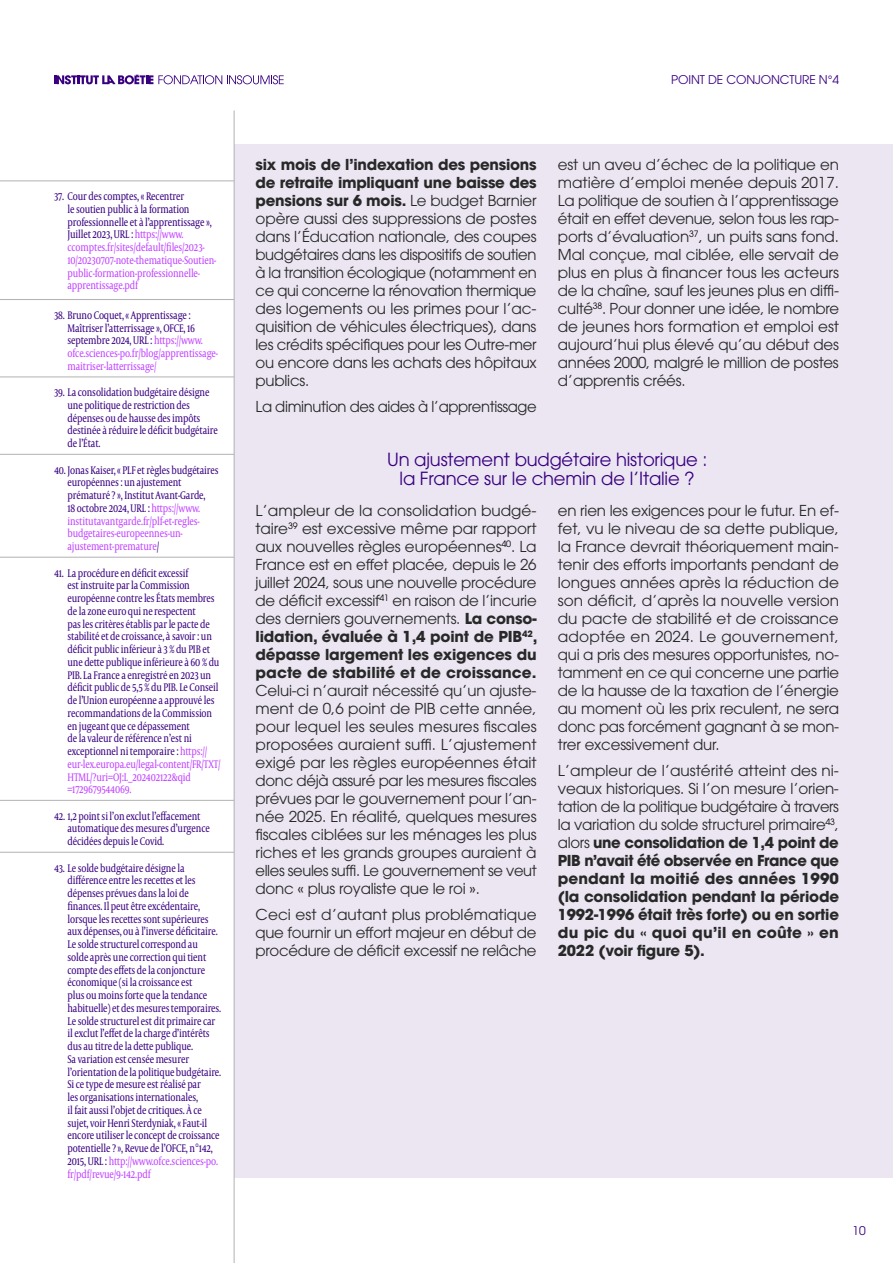
<style>
.page{position:relative;width:893px;height:1263px;background:#fff}
.page>*{position:absolute;margin:0;border:0;box-sizing:border-box;transform-origin:0 0}
.Intertitres{font:18px/19.5px "ITC Avant Garde Pro";letter-spacing:-.01em;color:#390080;text-align:center}
.Texte_courant{font:15px/18px "ITC Avant Garde Pro";letter-spacing:-.02em;color:#282828;text-align:justify}
.Texte_courant-2{font:700 15px/18px "ITC Avant Garde Pro";letter-spacing:-.015em;color:#282828;text-align:justify}
.t1{font:12px "ITC Avant Garde Pro";letter-spacing:-.01em;color:#390080}
.t2{font:11.25px/12.8px "Capitolium News 2";letter-spacing:-.015em;color:#390080;scale:.8 1}
.t3{font:11.25px/12.8px "Capitolium News 2";letter-spacing:-.015em;color:#c142ff;scale:.8 1}
.s1{color:#390080}
.s2{color:#c142ff}
.s3{font-weight:700}
.s4{font-weight:400}
</style>
<div class="page">
<div style="left:234px;top:145px;width:659px;height:1032px;background:#ebe6f2"></div>
<svg style="left:54px;top:75px;width:230px;height:9px"></svg>
<hr style="left:234px;top:111px;width:1px;height:1152px;background:#b3b2b2">
<hr style="left:0;top:181px;width:234px;height:1px;background:#b3b2b2">
<hr style="left:0;top:299px;width:234px;height:1px;background:#b3b2b2">
<hr style="left:0;top:377px;width:234px;height:1px;background:#b3b2b2">
<hr style="left:0;top:454px;width:234px;height:1px;background:#b3b2b2">
<hr style="left:0;top:557px;width:234px;height:1px;background:#b3b2b2">
<hr style="left:0;top:800px;width:234px;height:1px;background:#b3b2b2">
<hr style="left:0;top:852px;width:234px;height:1px;background:#b3b2b2">
<p class="t3" style="left:68px;top:190px;width:188px;text-indent:-14px"><span class="s1">37. Cour des comptes, « Recentrer<br>le soutien public à la formation professionnelle et à l’apprentissage », Juillet 2023, URL :</span> https://www. ccomptes.fr/sites/default/files/2023- 10/20230707-note-thematique-Soutien&shy;public-formation-professionnelle&shy;apprentissage.pdf</p>
<p class="t2" style="left:68px;top:308px;width:190px;text-indent:-14px">38. Bruno Coquet, « Apprentissage :<br>Maîtriser l’atterrissage », OFCE, 16 septembre 2024, URL : <span class="s2">https://www. ofce.sciences-po.fr/blog/apprentissage&shy;maitriser-latterrissage/</span></p>
<p class="t2" style="left:68px;top:386px;width:190px;text-indent:-14px">39. La consolidation budgétaire désigne une politique de restriction des dépenses ou de hausse des impôts destinée à réduire le déficit budgétaire de l’État.</p>
<p class="t2" style="left:68px;top:463px;width:190px;text-indent:-14px">40. Jonas Kaiser, « PLF et règles budgétaires européennes : un ajustement prématuré ? », Institut Avant-Garde,<br>18 octobre 2024, URL : <span class="s2">https://www. institutavantgarde.fr/plf-et-regles&shy;budgetaires-europeennes-un&shy;ajustement-premature</span>/</p>
<p class="t2" style="left:68px;top:566px;width:193px;text-indent:-14px">41. La procédure en déficit excessif<br>est instruite par la Commission européenne contre les États membres de la zone euro qui ne respectent<br>pas les critères établis par le pacte de stabilité et de croissance, à savoir : un déficit public inférieur à 3 % du PIB et une dette publique inférieure à 60 % du PIB. La France a enregistré en 2023 un déficit public de 5,5 % du PIB. Le Conseil de l’Union européenne a approuvé les recommandations de la Commission en jugeant que ce dépassement<br>de la valeur de référence n’est ni exceptionnel ni temporaire : <span class="s2">https:// eur-lex.europa.eu/legal-content/FR/TXT/ HTML/?uri=OJ:L_202402122&amp;qid =1729679544069.</span></p>
<p class="t2" style="left:68px;top:809px;width:179px;text-indent:-14px">42. 1,2 point si l’on exclut l’effacement automatique des mesures d’urgence décidées depuis le Covid.</p>
<p class="t2" style="left:68px;top:861px;width:194px;text-indent:-14px">43. Le solde budgétaire désigne la différence entre les recettes et les dépenses prévues dans la loi de finances. Il peut être excédentaire, lorsque les recettes sont supérieures aux dépenses, ou à l’inverse déficitaire.<br>Le solde structurel correspond au solde après une correction qui tient compte des effets de la conjoncture économique (si la croissance est<br>plus ou moins forte que la tendance habituelle) et des mesures temporaires.<br>Le solde structurel est dit primaire car il exclut l’effet de la charge d’intérêts dus au titre de la dette publique.<br>Sa variation est censée mesurer l’orientation de la politique budgétaire.<br>Si ce type de mesure est réalisé par<br>les organisations internationales,<br>il fait aussi l’objet de critiques. À ce sujet, voir Henri Sterdyniak, « Faut-il encore utiliser le concept de croissance potentielle ? », Revue de l’OFCE, n°142, 2015, URL : <span class="s2">http://www.ofce.sciences-po. fr/pdf/revue/9-142.pdf</span></p>
<p class="t1" style="left:671px;top:72px;width:169px">POINT DE CONJONCTURE N°4</p>
<p class="Texte_courant" style="left:256px;top:155px;width:283px"><span class="s3">six mois de l’indexation des pensions de retraite impliquant une baisse des pensions sur 6 mois.</span> Le budget Barnier opère aussi des suppressions de postes dans l’Éducation nationale, des coupes budgétaires dans les dispositifs de soutien à la transition écologique (notamment en ce qui concerne la rénovation thermique des logements ou les primes pour l’ac&shy;quisition de véhicules électriques), dans les crédits spécifiques pour les Outre-mer ou encore dans les achats des hôpitaux publics.</p>
<p class="Texte_courant" style="left:256px;top:397px;width:283px">La diminution des aides à l’apprentissage</p>
<p class="Texte_courant" style="left:558px;top:155px;width:283px">est un aveu d’échec de la politique en matière d’emploi menée depuis 2017.<br>La politique de soutien à l’apprentissage était en effet devenue, selon tous les rap&shy;ports d’évaluation<sup>37</sup>, un puits sans fond.<br>Mal conçue, mal ciblée, elle servait de plus en plus à financer tous les acteurs de la chaîne, sauf les jeunes plus en diffi&shy;culté<sup>38</sup>. Pour donner une idée, le nombre de jeunes hors formation et emploi est aujourd’hui plus élevé qu’au début des années 2000, malgré le million de postes d’apprentis créés.</p>
<p class="Intertitres" style="left:387px;top:449px;width:322px">Un ajustement budgétaire historique : la France sur le chemin de l’Italie ?</p>
<p class="Texte_courant" style="left:256px;top:501px;width:283px">L’ampleur de la consolidation budgé&shy;taire<sup>39</sup> est excessive même par rapport aux nouvelles règles européennes<sup>40</sup>. La France est en effet placée, depuis le 26 juillet 2024, sous une nouvelle procédure de déficit excessif<sup>41</sup> en raison de l’incurie des derniers gouvernements. <span class="s3">La conso&shy;lidation, évaluée à 1,4 point de PIB</span><sup>42</sup><span class="s3">, dépasse largement les exigences du pacte de stabilité et de croissance.<br></span>Celui-ci n’aurait nécessité qu’un ajuste&shy;ment de 0,6 point de PIB cette année, pour lequel les seules mesures fiscales proposées auraient suffi. L’ajustement exigé par les règles européennes était donc déjà assuré par les mesures fiscales prévues par le gouvernement pour l’an&shy;née 2025. En réalité, quelques mesures fiscales ciblées sur les ménages les plus riches et les grands groupes auraient à elles seules suffi. Le gouvernement se veut donc « plus royaliste que le roi ».</p>
<p class="Texte_courant" style="left:256px;top:906px;width:283px">Ceci est d’autant plus problématique que fournir un effort majeur en début de procédure de déficit excessif ne relâche</p>
<p class="Texte_courant" style="left:558px;top:501px;width:283px">en rien les exigences pour le futur. En ef&shy;fet, vu le niveau de sa dette publique, la France devrait théoriquement main&shy;tenir des efforts importants pendant de longues années après la réduction de son déficit, d’après la nouvelle version du pacte de stabilité et de croissance adoptée en 2024. Le gouvernement, qui a pris des mesures opportunistes, no&shy;tamment en ce qui concerne une partie de la hausse de la taxation de l’énergie au moment où les prix reculent, ne sera donc pas forcément gagnant à se mon&shy;trer excessivement dur.</p>
<p class="Texte_courant-2" style="left:558px;top:762px;width:283px"><span class="s4">L’ampleur de l’austérité atteint des ni&shy;veaux historiques. Si l’on mesure l’orien&shy;tation de la politique budgétaire à travers la variation du solde structurel primaire</span><sup>43</sup><span class="s4">, alors</span> une consolidation de 1,4 point de PIB n’avait été observée en France que pendant la moitié des années 1990 (la consolidation pendant la période 1992-1996 était très forte) ou en sortie du pic du « quoi qu’il en coûte » en 2022 (voir figure 5).</p>
<p class="t1" style="left:853px;top:1223px;width:15px">10</p>
</div>
